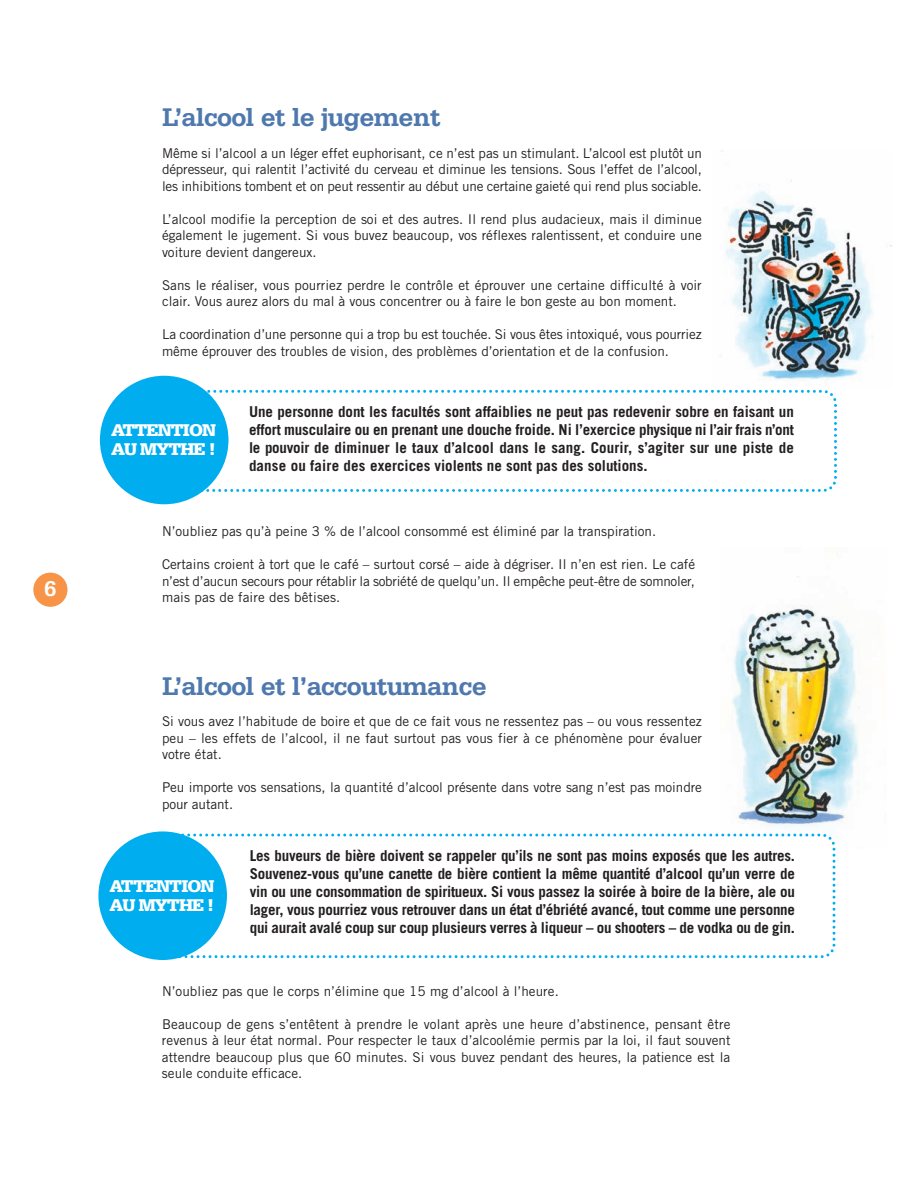
<style>
.page{position:relative;width:918px;height:1188px;background:#fff}
.page>*{position:absolute;margin:0;border:0;box-sizing:border-box;transform-origin:0 0}
.t1{font:700 27px "Serifa";letter-spacing:-.025em;color:#4e78ae}
.t2{font:700 22.5px "Serifa";color:#fff}
.t3{font:900 18px/19px "Serifa";letter-spacing:-.05em;color:#fff}
.t4{font:700 15px/18px "Trade Gothic";letter-spacing:-.01em;color:#231f20;text-align:justify}
.t5{font:13.5px/16.5px "Trade Gothic";color:#231f20;text-align:justify}
</style>
<div class="page">
<img style="left:732px;top:553px;width:127px;height:274px">
<img style="left:722px;top:150px;width:170px;height:230px">
<div style="left:33px;top:573px;width:34px;height:34px;background:#f79447;border-radius:50%"></div>
<svg style="left:201px;top:388px;width:636px;height:105px"></svg>
<div style="left:100px;top:376px;width:128px;height:128px;background:#00aeef;border-radius:50%"></div>
<svg style="left:171px;top:833px;width:665px;height:127px"></svg>
<div style="left:98px;top:831px;width:129px;height:129px;background:#00aeef;border-radius:50%"></div>
<h2 class="t2" style="left:44px;top:581px;width:14px">6</h2>
<h1 class="t1" style="left:162px;top:108px;width:280px">L’alcool et le jugement</h1>
<p class="t5" style="left:162px;top:146px;width:542px">Même si l’alcool a un léger effet euphorisant, ce n’est pas un stimulant. L’alcool est plutôt un dépresseur, qui ralentit l’activité du cerveau et diminue les tensions. Sous l’effet de l’alcool, les inhibitions tombent et on peut ressentir au début une certaine gaieté qui rend plus sociable.</p>
<p class="t5" style="left:162px;top:212px;width:542px">L’alcool modifie la perception de soi et des autres. Il rend plus audacieux, mais il diminue également le jugement. Si vous buvez beaucoup, vos réflexes ralentissent, et conduire une voiture devient dangereux.</p>
<p class="t5" style="left:162px;top:278px;width:541px">Sans le réaliser, vous pourriez perdre le contrôle et éprouver une certaine difficulté à voir clair. Vous aurez alors du mal à vous concentrer ou à faire le bon geste au bon moment.</p>
<p class="t5" style="left:162px;top:327px;width:541px">La coordination d’une personne qui a trop bu est touchée. Si vous êtes intoxiqué, vous pourriez même éprouver des troubles de vision, des problèmes d’orientation et de la confusion.</p>
<h3 class="t3" style="left:111px;top:422px;width:107px">ATTENTION<br>AU MYTHE !</h3>
<p class="t4" style="left:249px;top:404px;width:546px">Une personne dont les facultés sont affaiblies ne peut pas redevenir sobre en faisant un effort musculaire ou en prenant une douche froide. Ni l’exercice physique ni l’air frais n’ont le pouvoir de diminuer le taux d’alcool dans le sang. Courir, s’agiter sur une piste de danse ou faire des exercices violents ne sont pas des solutions.</p>
<p class="t5" style="left:162px;top:524px;width:496px">N’oubliez pas qu’à peine 3 % de l’alcool consommé est éliminé par la transpiration.</p>
<p class="t5" style="left:162px;top:557px;width:535px">Certains croient à tort que le café – surtout corsé – aide à dégriser. Il n’en est rien. Le café n’est d’aucun secours pour rétablir la sobriété de quelqu’un. Il empêche peut-être de somnoler, mais pas de faire des bêtises.</p>
<h1 class="t1" style="left:162px;top:677px;width:326px">L’alcool et l’accoutumance</h1>
<p class="t5" style="left:162px;top:714px;width:542px">Si vous avez l’habitude de boire et que de ce fait vous ne ressentez pas – ou vous ressentez peu – les effets de l’alcool, il ne faut surtout pas vous fier à ce phénomène pour évaluer votre état.</p>
<p class="t5" style="left:162px;top:780px;width:541px">Peu importe vos sensations, la quantité d’alcool présente dans votre sang n’est pas moindre pour autant.</p>
<h3 class="t3" style="left:110px;top:878px;width:107px">ATTENTION<br>AU MYTHE !</h3>
<p class="t4" style="left:250px;top:848px;width:547px">Les buveurs de bière doivent se rappeler qu’ils ne sont pas moins exposés que les autres.<br>Souvenez-vous qu’une canette de bière contient la même quantité d’alcool qu’un verre de vin ou une consommation de spiritueux. Si vous passez la soirée à boire de la bière, ale ou lager, vous pourriez vous retrouver dans un état d’ébriété avancé, tout comme une personne qui aurait avalé coup sur coup plusieurs verres à liqueur – ou shooters – de vodka ou de gin.</p>
<p class="t5" style="left:162px;top:984px;width:398px">N’oubliez pas que le corps n’élimine que 15 mg d’alcool à l’heure.</p>
<p class="t5" style="left:162px;top:1017px;width:570px">Beaucoup de gens s’entêtent à prendre le volant après une heure d’abstinence, pensant être revenus à leur état normal. Pour respecter le taux d’alcoolémie permis par la loi, il faut souvent attendre beaucoup plus que 60 minutes. Si vous buvez pendant des heures, la patience est la seule conduite efficace.</p>
</div>
